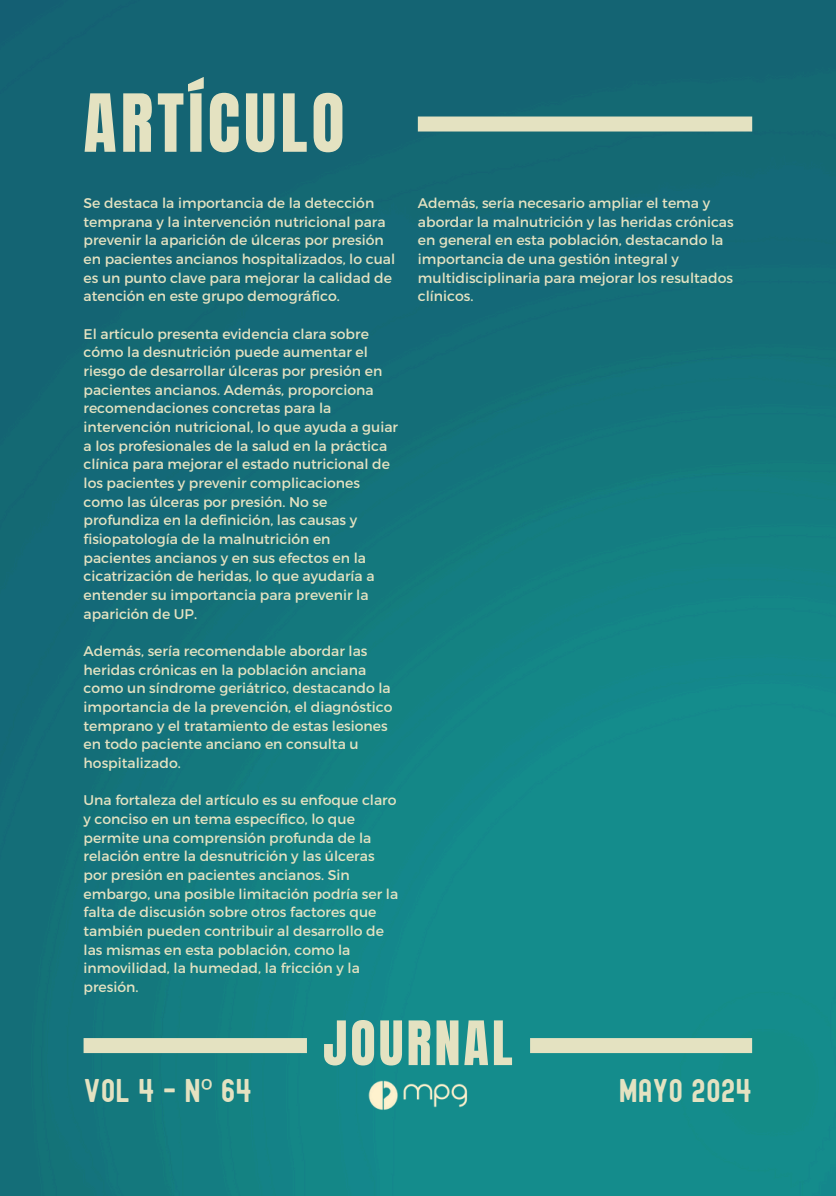
<style>
.page{position:relative;width:836px;height:1196px;background:#fff}
.page>*{position:absolute;margin:0;border:0;box-sizing:border-box;transform-origin:0 0}
.t1{font:68px "Anton";letter-spacing:.06em;color:#e4e2c1}
.t2{font:52px "Anton";letter-spacing:.06em;color:#e4e2c1}
.t3{font:32px "Edmund";color:#e4e2c1}
.t4{font:14px/18.6px "Montserrat";color:#e4e2c1}
.s1{font-family:"Noto Sans"}
</style>
<div class="page">
<img style="left:0;top:0;width:836px;height:1195px">
<div style="left:84px;top:1038px;width:223px;height:15px;background:#e4e2c1"></div>
<div style="left:530px;top:1038px;width:222px;height:15px;background:#e4e2c1"></div>
<div style="left:418px;top:116px;width:334px;height:15px;background:#e4e2c1"></div>
<img style="left:367px;top:1079px;width:101px;height:33px">
<p class="t1" style="left:84px;top:74px;width:262px">ARTÍCULO</p>
<p class="t4" style="left:84px;top:193px;width:313px">Se destaca la importancia de la detección temprana y la intervención nutricional para prevenir la aparición de úlceras por presión en pacientes ancianos hospitalizados, lo cual es un punto clave para mejorar la calidad de atención en este grupo demográfico.</p>
<p class="t4" style="left:84px;top:323px;width:316px">El artículo presenta evidencia clara sobre cómo la desnutrición puede aumentar el riesgo de desarrollar úlceras por presión en pacientes ancianos. Además, proporciona recomendaciones concretas para la intervención nutricional, lo que ayuda a guiar a los profesionales de la salud en la práctica clínica para mejorar el estado nutricional de los pacientes y prevenir complicaciones como las úlceras por presión. No se profundiza en la definición, las causas y fisiopatología de la malnutrición en pacientes ancianos y en sus efectos en la cicatrización de heridas, lo que ayudaría a entender su importancia para prevenir la aparición de UP.</p>
<p class="t4" style="left:84px;top:641px;width:310px">Además, sería recomendable abordar las heridas crónicas en la población anciana como un síndrome geriátrico, destacando la importancia de la prevención, el diagnóstico temprano y el tratamiento de estas lesiones en todo paciente anciano en consulta u hospitalizado.</p>
<h3 class="t4" style="left:84px;top:790px;width:316px">Una fortaleza del artículo es su enfoque claro y conciso en un tema específico, lo que permite una comprensión profunda de la relación entre la desnutrición y las úlceras por presión en pacientes ancianos. Sin embargo, una posible limitación podría ser la falta de discusión sobre otros factores que también pueden contribuir al desarrollo de las mismas en esta población, como la inmovilidad, la humedad, la fricción y la presión.</h3>
<h2 class="t4" style="left:418px;top:193px;width:317px">Además, sería necesario ampliar el tema y abordar la malnutrición y las heridas crónicas en general en esta población, destacando la importancia de una gestión integral y multidisciplinaria para mejorar los resultados clínicos.</h2>
<p class="t2" style="left:323px;top:1005px;width:191px">JOURNAL</p>
<p class="t3" style="left:84px;top:1076px;width:170px">VOL 4 - N<span class="s1">º</span> 64</p>
<h3 class="t3" style="left:618px;top:1076px;width:135px">MAYO 2024</h3>
</div>
